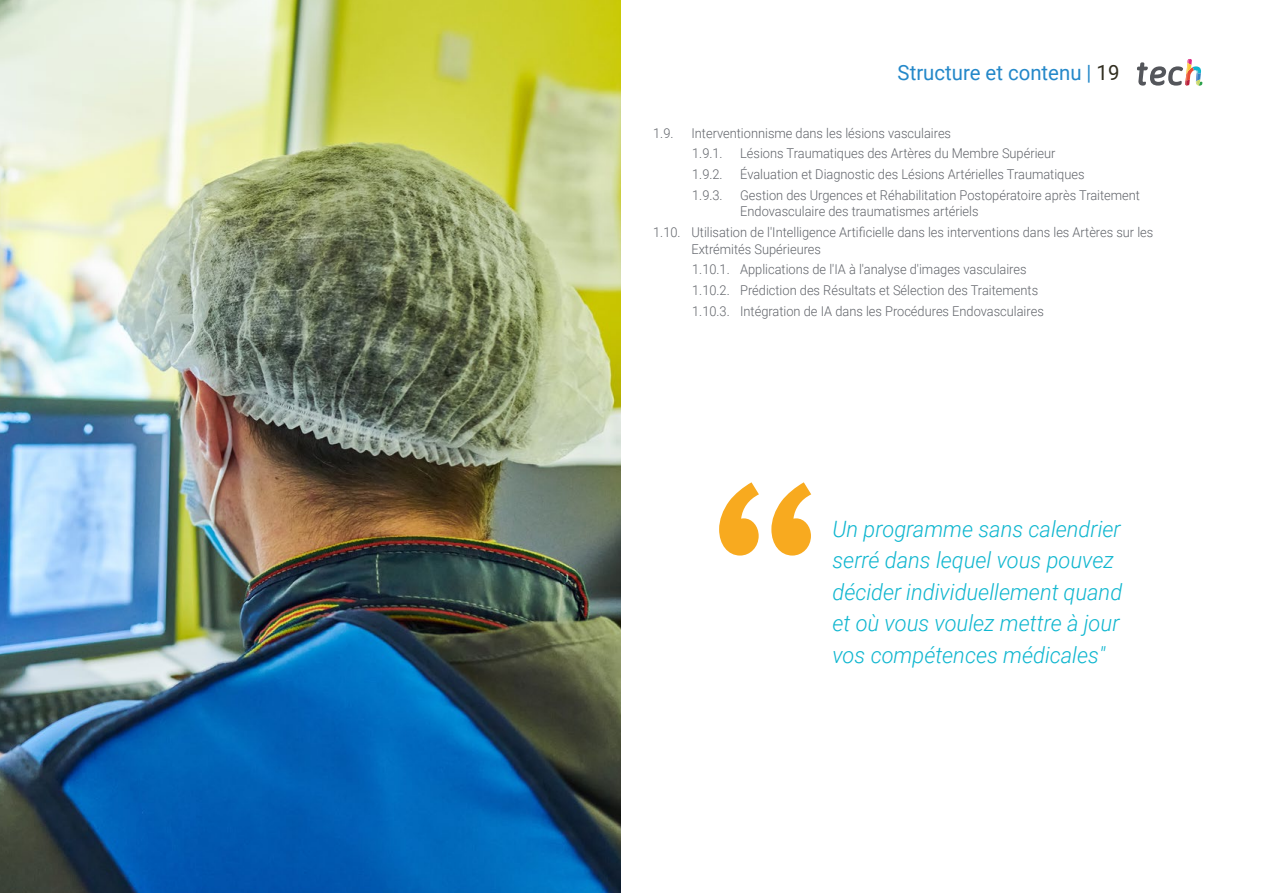
<style>
.page{position:relative;width:1263px;height:893px;background:#fff}
.page>*{position:absolute;margin:0;border:0;box-sizing:border-box;transform-origin:0 0}
.t1{font:italic 300 22.5px/31.5px "Roboto";color:#0fb6cf}
.t2{font:21px "Roboto";color:#2488c9}
.t3{font:300 13.5px/20.7px "Roboto";color:#61646a;scale:.95 1}
.s1{color:#312e20}
</style>
<div class="page">
<img style="left:0;top:0;width:621px;height:893px">
<svg style="left:719px;top:482px;width:92px;height:74px"></svg>
<svg style="left:1137px;top:59px;width:65px;height:27px"></svg>
<h2 class="t2" style="left:898px;top:57px;width:223px">Structure et contenu | <span class="s1">19</span></h2>
<p class="t3" style="left:653px;top:122px;width:23px">1.9.</p>
<p class="t3" style="left:691px;top:122px;width:275px">Interventionnisme dans les lésions vasculaires<br>1.9.1.</p>
<p class="t3" style="left:740px;top:143px;width:333px">Lésions Traumatiques des Artères du Membre Supérieur</p>
<p class="t3" style="left:692px;top:164px;width:34px">1.9.2.</p>
<p class="t3" style="left:740px;top:164px;width:364px">Évaluation et Diagnostic des Lésions Artérielles Traumatiques</p>
<p class="t3" style="left:692px;top:184px;width:34px">1.9.3.</p>
<p class="t3" style="left:740px;top:186px;width:422px;line-height:16.5px">Gestion des Urgences et Réhabilitation Postopératoire après Traitement<br>Endovasculaire des traumatismes artériels</p>
<p class="t3" style="left:691px;top:224px;width:488px;line-height:16.5px;text-indent:-38px">1.10. Utilisation de l'Intelligence Artificielle dans les interventions dans les Artères sur les<br>Extrémités Supérieures</p>
<p class="t3" style="left:692px;top:259px;width:372px">1.10.1. Applications de l'IA à l'analyse d'images vasculaires<br>1.10.2. Prédiction des Résultats et Sélection des Traitements<br>1.10.3. Intégration de IA dans les Procédures Endovasculaires</p>
<h1 class="t1" style="left:832px;top:512px;width:291px">Un programme sans calendrier serré dans lequel vous pouvez décider individuellement quand et où vous voulez mettre à jour vos compétences médicales"</h1>
</div>
